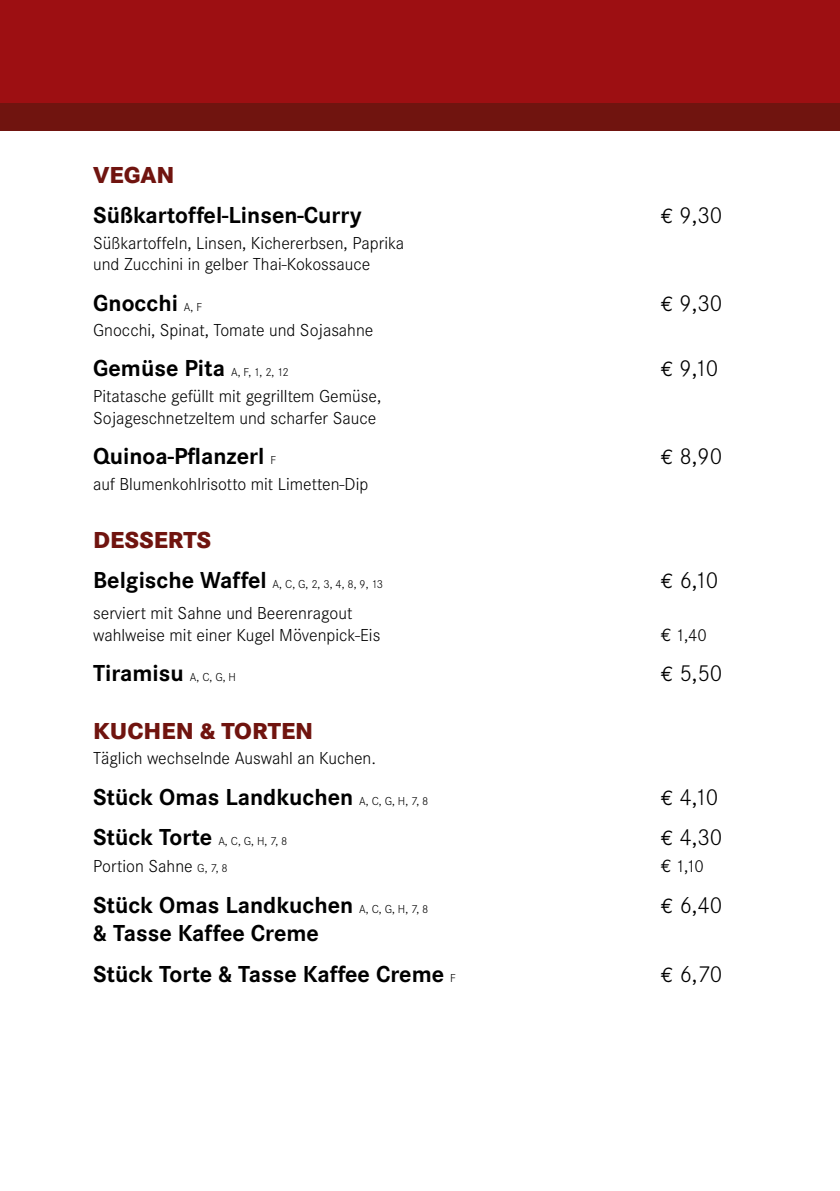
<style>
.page{position:relative;width:840px;height:1191px;background:#fff}
.page>*{position:absolute;margin:0;border:0;box-sizing:border-box;transform-origin:0 0}
.t1{font:700 24px/40.2px "Corporate S";color:#000}
.t2{font:300 24px "Corporate S";color:#000}
.t3{font:800 24px "Corporate S";color:#70140f}
.t4{font:300 18px/22px "Corporate S";color:#000}
.t5{font:300 12px "Corporate S";color:#000}
.s1{font-family:"Euro Mono Std";font-weight:400;font-size:21px}
.s2{font-weight:300;font-size:12px}
.s3{font-weight:700;font-size:24px}
.s4{font-family:"Euro Mono Std";font-weight:400}
.s5{font-size:12px}
</style>
<div class="page">
<div style="left:0;top:0;width:839px;height:110px;background:#9d0f12"></div>
<div style="left:0;top:103px;width:839px;height:27px;background:#70140f"></div>
<h1 class="t3" style="left:93px;top:160px;width:83px">VEGAN</h1>
<h1 class="t1" style="left:93px;top:195px;width:270px">Süßkartoffel-Linsen-Curry</h1>
<h1 class="t2" style="left:660px;top:202px;width:63px"><span class="s1">€</span> 9,30</h1>
<p class="t4" style="left:93px;top:232px;width:312px">Süßkartoffeln, Linsen, Kichererbsen, Paprika und Zucchini in gelber Thai-Kokossauce</p>
<h1 class="t1" style="left:93px;top:283px;width:110px">Gnocchi <span class="s2">A, F</span></h1>
<h1 class="t2" style="left:660px;top:289px;width:63px"><span class="s1">€</span> 9,30</h1>
<p class="t4" style="left:93px;top:319px;width:282px">Gnocchi, Spinat, Tomate und Sojasahne</p>
<h1 class="t1" style="left:93px;top:349px;width:197px">Gemüse Pita <span class="s2">A, F, 1, 2, 12</span></h1>
<h1 class="t2" style="left:660px;top:355px;width:59px"><span class="s1">€</span> 9,10</h1>
<p class="t4" style="left:93px;top:385px;width:289px">Pitatasche gefüllt mit gegrilltem Gemüse,<br>Sojageschnetzeltem und scharfer Sauce</p>
<h1 class="t1" style="left:93px;top:436px;width:184px">Quinoa-Pflanzerl <span class="s2">F</span></h1>
<h1 class="t2" style="left:660px;top:443px;width:63px"><span class="s1">€</span> 8,90</h1>
<p class="t4" style="left:93px;top:473px;width:276px">auf Blumenkohlrisotto mit Limetten-Dip</p>
<h1 class="t3" style="left:93px;top:525px;width:119px">DESSERTS</h1>
<p class="t5" style="left:93px;top:577px;width:291px"><span class="s3">Belgische Waffel</span> A, C, G, 2, 3, 4, 8, 9, 13</p>
<h1 class="t2" style="left:660px;top:566px;width:59px"><span class="s1">€</span> 6,10</h1>
<p class="t4" style="left:93px;top:602px;width:288px">serviert mit Sahne und Beerenragout wahlweise mit einer Kugel Mövenpick-Eis</p>
<p class="t4" style="left:660px;top:624px;width:48px"><span class="s4">€</span> 1,40</p>
<h1 class="t1" style="left:93px;top:653px;width:144px">Tiramisu <span class="s2">A, C, G, H</span></h1>
<h1 class="t2" style="left:660px;top:660px;width:63px"><span class="s1">€</span> 5,50</h1>
<h1 class="t3" style="left:93px;top:716px;width:221px">KUCHEN &amp; TORTEN</h1>
<p class="t4" style="left:93px;top:748px;width:284px">Täglich wechselnde Auswahl an Kuchen.</p>
<h1 class="t1" style="left:93px;top:777px;width:336px">Stück Omas Landkuchen <span class="s2">A, C, G, H, 7, 8</span></h1>
<h1 class="t2" style="left:660px;top:783px;width:59px"><span class="s1">€</span> 4,10</h1>
<p class="t5" style="left:93px;top:834px;width:196px"><span class="s3">Stück Torte</span> A, C, G, H, 7, 8</p>
<h1 class="t2" style="left:660px;top:823px;width:63px"><span class="s1">€</span> 4,30</h1>
<p class="t4" style="left:93px;top:856px;width:136px">Portion Sahne <span class="s5">G, 7, 8</span></p>
<p class="t4" style="left:660px;top:856px;width:45px"><span class="s4">€</span> 1,10</p>
<h1 class="t1" style="left:93px;top:885px;width:336px">Stück Omas Landkuchen <span class="s2">A, C, G, H, 7, 8</span></h1>
<h1 class="t2" style="left:660px;top:891px;width:63px"><span class="s1">€</span> 6,40</h1>
<h1 class="t1" style="left:93px;top:913px;width:364px">&amp; Tasse Kaffee Creme<br>Stück Torte &amp; Tasse Kaffee Creme <span class="s2">F</span></h1>
<h1 class="t2" style="left:660px;top:960px;width:63px"><span class="s1">€</span> 6,70</h1>
</div>
